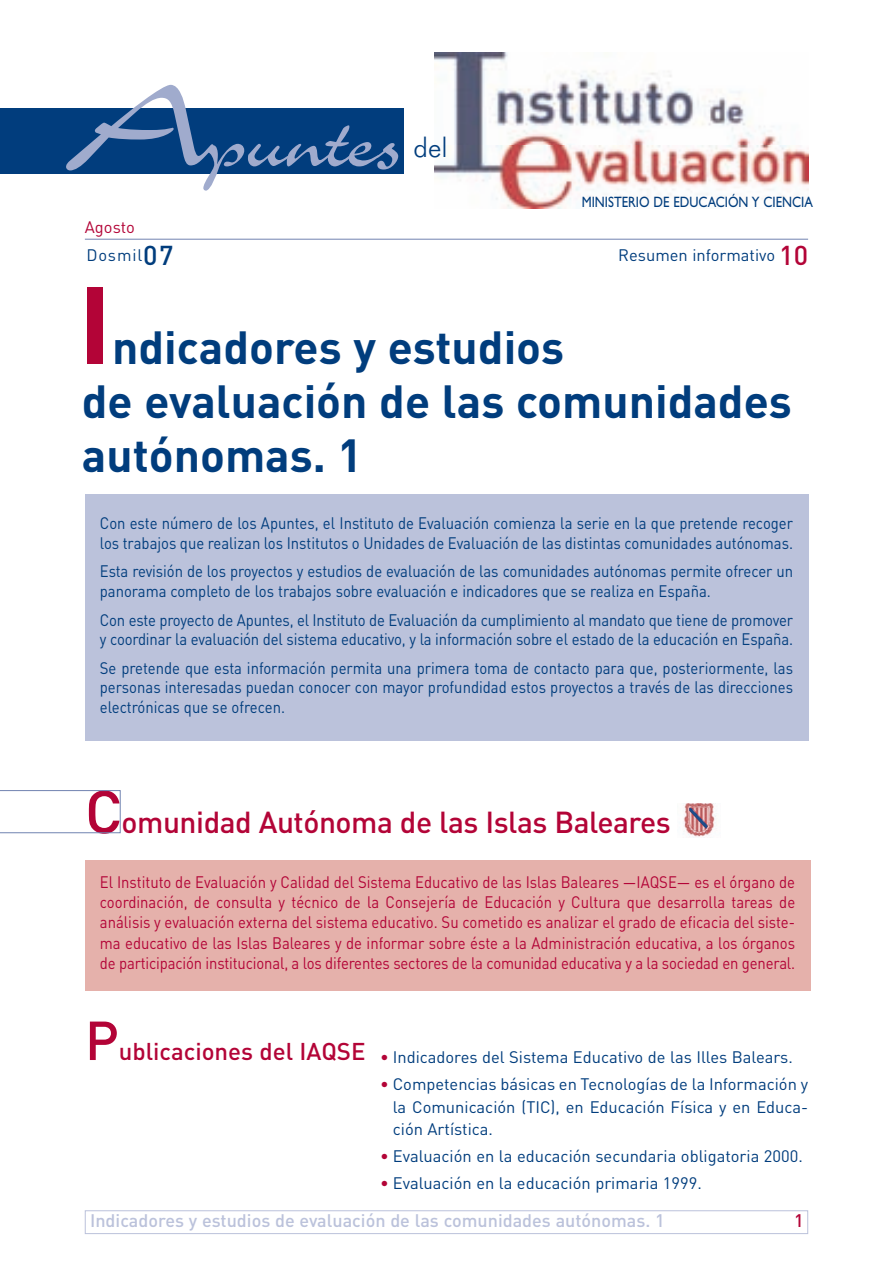
<style>
.page{position:relative;width:893px;height:1263px;background:#fff}
.page>*{position:absolute;margin:0;border:0;box-sizing:border-box;transform-origin:0 0}
.t1{font:700 108px "DIN";color:#b30437}
.t2{font:99.9px "Charme";letter-spacing:-.04em;color:#a0abcd}
.t3{font:500 54px "DIN";color:#b30437}
.t4{font:700 45.9px/54px "DIN";color:#013d7d}
.t5{font:500 30px "DIN";letter-spacing:-.015em;color:#b30437}
.t6{font:300 27px "Futura BT";color:#013d7d}
.t7{font:500 18px "DIN";color:#bbc2db}
.t8{font:500 18px "DIN";color:#b30437}
.t9{font:16.5px/19.8px "DIN";color:#013d7d;scale:.9 1}
.t10{font:16.5px/20.2px "DIN";letter-spacing:-.01em;color:#b30437;text-align:justify;scale:.9 1}
.t11{font:16.5px/22.5px "DIN";color:#013d7d;text-align:justify}
.t12{font:16.5px/28.8px "DIN";letter-spacing:.025em;color:#b30437}
.t13{font:15px "Gill Sans";color:#013d7d;scale:.85 1}
.s1{font-size:143.85px}
.s2{color:#013d7d}
.s3{font-weight:500;font-size:27px;color:#013d7d}
.s4{font-weight:500;font-size:27px;color:#b30437}
.s5{font-size:60px}
.s6{font-weight:700;color:#b30437}
</style>
<div class="page">
<div style="left:85px;top:1210px;width:723px;height:24px;border:1px solid #bbc2db"></div>
<img style="left:435px;top:52px;width:345px;height:93px">
<img style="left:435px;top:145px;width:373px;height:63px">
<div style="left:0;top:108px;width:404px;height:66px;background:#013d7d"></div>
<div style="left:85px;top:494px;width:723px;height:247px;background:#bbc2db"></div>
<div style="left:85px;top:860px;width:725px;height:131px;background:#e5b1ab"></div>
<svg style="left:0;top:790px;width:121px;height:43px"></svg>
<hr style="left:85px;top:239px;width:723px;height:1px;background:#7183b1">
<img style="left:683px;top:803px;width:34px;height:34px">
<img style="left:689px;top:808px;width:18px;height:21px">
<h2 class="t2" style="left:66px;top:73px;width:337px"><span class="s1">A</span>puntes</h2>
<p class="t12" style="left:85px;top:214px;width:90px">Agosto<br><span class="s2">Dosmil</span><span class="s3">07</span></p>
<h3 class="t6" style="left:413px;top:136px;width:36px">del</h3>
<p class="t13" style="left:581px;top:196px;width:273px">MINISTERIO DE EDUCACIÓN Y CIENCIA</p>
<p class="t11" style="left:618px;top:246px;width:191px">Resumen informativo <span class="s4">10</span></p>
<h1 class="t1" style="left:79px;top:287px;width:34px">I</h1>
<h3 class="t4" style="left:82px;top:325px;width:711px;text-indent:30px">ndicadores y estudios<br>de evaluación de las comunidades autónomas. 1</h3>
<p class="t9" style="left:100px;top:515px;width:771px">Con este número de los Apuntes, el Instituto de Evaluación comienza la serie en la que pretende recoger los trabajos que realizan los Institutos o Unidades de Evaluación de las distintas comunidades autónomas.</p>
<p class="t9" style="left:100px;top:563px;width:771px">Esta revisión de los proyectos y estudios de evaluación de las comunidades autónomas permite ofrecer un panorama completo de los trabajos sobre evaluación e indicadores que se realiza en España.</p>
<p class="t9" style="left:100px;top:611px;width:771px">Con este proyecto de Apuntes, el Instituto de Evaluación da cumplimiento al mandato que tiene de promover y coordinar la evaluación del sistema educativo, y la información sobre el estado de la educación en España.</p>
<p class="t9" style="left:100px;top:660px;width:771px;text-align:justify">Se pretende que esta información permita una primera toma de contacto para que, posteriormente, las personas interesadas puedan conocer con mayor profundidad estos proyectos a través de las direcciones electrónicas que se ofrecen.</p>
<h3 class="t5" style="left:85px;top:812px;width:587px"><span class="s5">C</span>omunidad Autónoma de las Islas Baleares</h3>
<p class="t10" style="left:100px;top:874px;width:774px">El Instituto de Evaluación y Calidad del Sistema Educativo de las Islas Baleares —IAQSE— es el órgano de coordinación, de consulta y técnico de la Consejería de Educación y Cultura que desarrolla tareas de análisis y evaluación externa del sistema educativo. Su cometido es analizar el grado de eficacia del siste&shy;ma educativo de las Islas Baleares y de informar sobre éste a la Administración educativa, a los órganos de participación institucional, a los diferentes sectores de la comunidad educativa y a la sociedad en general.</p>
<h3 class="t3" style="left:85px;top:1021px;width:35px">P</h3>
<p class="t11" style="left:119px;top:1048px;width:675px"><sup>ublicaciones</sup> <sup>del</sup> <sup>IAQSE</sup> <span class="s6">•</span> Indicadores del Sistema Educativo de las Illes Balears.</p>
<p class="t11" style="left:393px;top:1075px;width:417px;text-indent:-12px"><span class="s6">•</span> Competencias básicas en Tecnologías de la Información y la Comunicación (TIC), en Educación Física y en Educa&shy;ción Artística.</p>
<p class="t11" style="left:380px;top:1146px;width:424px"><span class="s6">•</span> Evaluación en la educación secundaria obligatoria 2000.</p>
<p class="t11" style="left:380px;top:1173px;width:323px"><span class="s6">•</span> Evaluación en la educación primaria 1999.</p>
<p class="t7" style="left:90px;top:1214px;width:576px">Indicadores y estudios de evaluación de las comunidades autónomas. 1</p>
<p class="t8" style="left:794px;top:1214px;width:11px">1</p>
</div>
